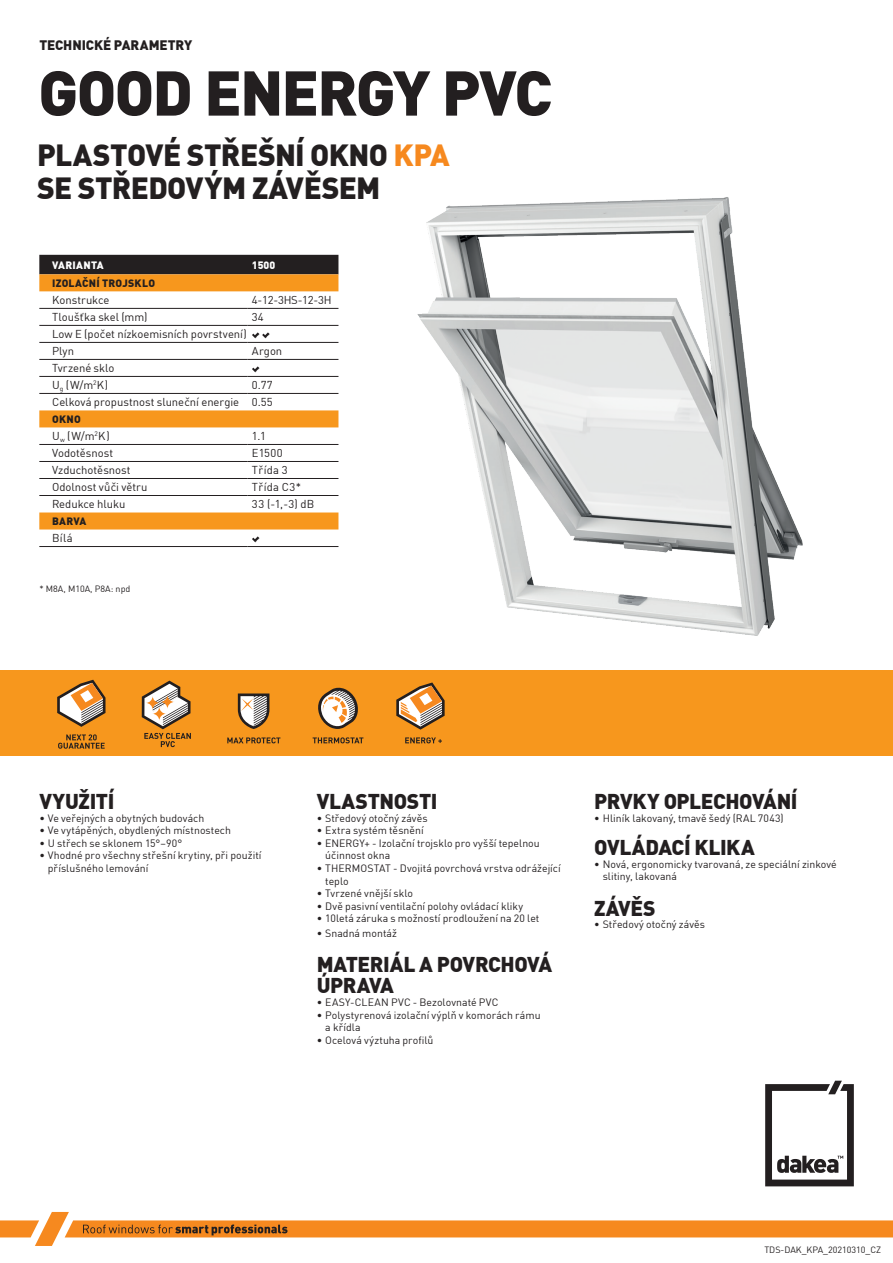
<style>
.page{position:relative;width:893px;height:1263px;background:#fff}
.page>*{position:absolute;margin:0;border:0;box-sizing:border-box;transform-origin:0 0}
.t1{font:900 62.25px "DIN Offc Pro";letter-spacing:-.03em;color:#231f20}
.t2{font:900 30px/33px "DIN Offc Pro";letter-spacing:-.02em;color:#231f20}
.t3{font:900 21px/21px "DIN Offc Pro";letter-spacing:-.02em;color:#231f20}
.t4{font:900 13.5px "DIN Offc Pro";letter-spacing:-.005em;color:#231f20}
.t5{font:11.25px "DIN Offc Pro";color:#231f20}
.t6{font:10.5px/12.6px "DIN Offc Pro";letter-spacing:.005em;color:#231f20}
.t7{font:900 10.5px "DIN Offc Pro";letter-spacing:.02em;color:#231f20}
.Paragraph_Style_1{font:900 10.5px "DIN Offc Pro";letter-spacing:.03em;color:#fff}
.Paragraph_Style_1-2{font:900 10.5px "DIN Offc Pro";letter-spacing:.01em;color:#fff}
.t8{font:9px "DIN Offc Pro";color:#231f20}
.s1{color:#f6891f}
</style>
<div class="page">
<svg style="left:765px;top:1081px;width:89px;height:105px"></svg>
<svg style="left:0;top:1212px;width:893px;height:34px"></svg>
<div style="left:0;top:671px;width:893px;height:85px;background:#f7971d"></div>
<div style="left:39px;top:255px;width:299px;height:19px;background:#231f20"></div>
<svg style="left:39px;top:274px;width:299px;height:255px"></svg>
<hr style="left:39px;top:444px;width:209px;height:1px;background:#231f20">
<hr style="left:248px;top:444px;width:90px;height:1px;background:#231f20">
<hr style="left:39px;top:461px;width:209px;height:1px;background:#231f20">
<hr style="left:248px;top:461px;width:90px;height:1px;background:#231f20">
<hr style="left:39px;top:478px;width:209px;height:1px;background:#231f20">
<hr style="left:248px;top:478px;width:90px;height:1px;background:#231f20">
<hr style="left:39px;top:495px;width:209px;height:1px;background:#231f20">
<hr style="left:248px;top:495px;width:90px;height:1px;background:#231f20">
<hr style="left:39px;top:546px;width:209px;height:1px;background:#231f20">
<hr style="left:248px;top:546px;width:90px;height:1px;background:#231f20">
<hr style="left:39px;top:308px;width:209px;height:1px;background:#231f20">
<hr style="left:248px;top:308px;width:90px;height:1px;background:#231f20">
<hr style="left:39px;top:325px;width:209px;height:1px;background:#231f20">
<hr style="left:248px;top:325px;width:90px;height:1px;background:#231f20">
<hr style="left:39px;top:342px;width:209px;height:1px;background:#231f20">
<hr style="left:248px;top:342px;width:90px;height:1px;background:#231f20">
<hr style="left:39px;top:359px;width:209px;height:1px;background:#231f20">
<hr style="left:248px;top:359px;width:90px;height:1px;background:#231f20">
<hr style="left:39px;top:376px;width:209px;height:1px;background:#231f20">
<hr style="left:248px;top:376px;width:90px;height:1px;background:#231f20">
<hr style="left:39px;top:393px;width:209px;height:1px;background:#231f20">
<hr style="left:248px;top:393px;width:90px;height:1px;background:#231f20">
<svg style="left:252px;top:332px;width:18px;height:6px"></svg>
<svg style="left:252px;top:366px;width:7px;height:6px"></svg>
<svg style="left:252px;top:536px;width:7px;height:6px"></svg>
<img style="left:417px;top:197px;width:386px;height:439px">
<svg style="left:238px;top:693px;width:31px;height:36px"></svg>
<svg style="left:227px;top:737px;width:53px;height:6px"></svg>
<svg style="left:313px;top:737px;width:50px;height:6px"></svg>
<svg style="left:318px;top:687px;width:40px;height:42px"></svg>
<svg style="left:57px;top:680px;width:49px;height:47px"></svg>
<svg style="left:58px;top:734px;width:47px;height:15px"></svg>
<svg style="left:405px;top:737px;width:37px;height:6px"></svg>
<svg style="left:396px;top:682px;width:49px;height:48px"></svg>
<svg style="left:142px;top:681px;width:49px;height:66px"></svg>
<p class="t4" style="left:39px;top:33px;width:154px">TECHNICKÉ PARAMETRY</p>
<p class="t1" style="left:38px;top:40px;width:515px">GOOD ENERGY PVC</p>
<p class="t2" style="left:37px;top:134px;width:414px">PLASTOVÉ STŘEŠNÍ OKNO <span class="s1">KPA<br></span>SE STŘEDOVÝM ZÁVĚSEM</p>
<p class="Paragraph_Style_1" style="left:52px;top:256px;width:53px">VARIANTA</p>
<p class="Paragraph_Style_1-2" style="left:252px;top:256px;width:25px">1500</p>
<p class="t7" style="left:52px;top:274px;width:104px">IZOLAČNÍ TROJSKLO</p>
<p class="t5" style="left:52px;top:291px;width:59px">Konstrukce</p>
<p class="t5" style="left:252px;top:291px;width:81px">4-12-3HS-12-3H</p>
<p class="t5" style="left:52px;top:308px;width:97px">Tloušťka skel (mm)</p>
<p class="t5" style="left:252px;top:308px;width:13px">34</p>
<p class="t5" style="left:52px;top:325px;width:196px">Low E (počet nízkoemisních povrstvení)</p>
<p class="t5" style="left:52px;top:342px;width:23px">Plyn</p>
<p class="t5" style="left:252px;top:342px;width:32px">Argon</p>
<p class="t5" style="left:52px;top:359px;width:64px">Tvrzené sklo</p>
<p class="t5" style="left:52px;top:376px;width:58px">U<sub>g</sub> (W/m<sup>2</sup>K)</p>
<p class="t5" style="left:252px;top:376px;width:22px">0.77</p>
<p class="t5" style="left:52px;top:393px;width:189px">Celková propustnost sluneční energie</p>
<p class="t5" style="left:252px;top:393px;width:22px">0.55</p>
<p class="t7" style="left:52px;top:410px;width:30px">OKNO</p>
<p class="t5" style="left:52px;top:427px;width:59px">U<sub>w</sub> (W/m<sup>2</sup>K)</p>
<p class="t5" style="left:252px;top:427px;width:15px">1.1</p>
<p class="t5" style="left:52px;top:444px;width:63px">Vodotěsnost</p>
<p class="t5" style="left:252px;top:444px;width:32px">E1500</p>
<p class="t5" style="left:52px;top:461px;width:80px">Vzduchotěsnost</p>
<p class="t5" style="left:252px;top:461px;width:37px">Třída 3</p>
<p class="t5" style="left:52px;top:478px;width:97px">Odolnost vůči větru</p>
<p class="t5" style="left:252px;top:478px;width:51px">Třída C3*</p>
<p class="t5" style="left:52px;top:495px;width:75px">Redukce hluku</p>
<p class="t5" style="left:252px;top:495px;width:64px">33 (-1,-3) dB</p>
<p class="t7" style="left:52px;top:512px;width:36px">BARVA</p>
<p class="t5" style="left:52px;top:529px;width:22px">Bílá</p>
<p class="t8" style="left:39px;top:581px;width:93px">* M8A, M10A, P8A: npd</p>
<p class="t3" style="left:39px;top:788px;width:77px">VYUŽITÍ</p>
<p class="t6" style="left:39px;top:810px;width:167px">• Ve veřejných a obytných budovách</p>
<p class="t6" style="left:39px;top:823px;width:193px">• Ve vytápěných, obydlených místnostech</p>
<p class="t6" style="left:39px;top:836px;width:144px">• U střech se sklonem 15°–90°</p>
<p class="t6" style="left:48px;top:848px;width:215px;text-indent:-9px">• Vhodné pro všechny střešní krytiny, při použití příslušného lemování</p>
<p class="t3" style="left:317px;top:788px;width:122px">VLASTNOSTI</p>
<p class="t6" style="left:317px;top:810px;width:112px">• Středový otočný závěs</p>
<p class="t6" style="left:317px;top:823px;width:108px">• Extra systém těsnění</p>
<p class="t6" style="left:325px;top:836px;width:216px;text-indent:-9px">• ENERGY+ - Izolační trojsklo pro vyšší tepelnou účinnost okna</p>
<p class="t6" style="left:325px;top:861px;width:237px;text-indent:-9px">• THERMOSTAT - Dvojitá povrchová vrstva odrážející teplo</p>
<p class="t6" style="left:317px;top:886px;width:98px">• Tvrzené vnější sklo</p>
<p class="t6" style="left:317px;top:899px;width:208px">• Dvě pasivní ventilační polohy ovládací kliky</p>
<p class="t6" style="left:317px;top:911px;width:224px">• 10letá záruka s možností prodloužení na 20 let</p>
<p class="t6" style="left:317px;top:926px;width:82px">• Snadná montáž</p>
<p class="t3" style="left:317px;top:951px;width:237px">MATERIÁL A POVRCHOVÁ<br>ÚPRAVA</p>
<p class="t6" style="left:317px;top:995px;width:183px">• EASY-CLEAN PVC - Bezolovnaté PVC</p>
<p class="t6" style="left:325px;top:1007px;width:217px;text-indent:-9px">• Polystyrenová izolační výplň v komorách rámu a křídla</p>
<p class="t6" style="left:317px;top:1032px;width:118px">• Ocelová výztuha profilů</p>
<p class="t3" style="left:594px;top:788px;width:205px">PRVKY OPLECHOVÁNÍ</p>
<p class="t6" style="left:594px;top:810px;width:191px">• Hliník lakovaný, tmavě šedý (RAL 7043)</p>
<p class="t3" style="left:594px;top:834px;width:162px">OVLÁDACÍ KLIKA</p>
<p class="t6" style="left:603px;top:857px;width:236px;text-indent:-9px">• Nová, ergonomicky tvarovaná, ze speciální zinkové slitiny, lakovaná</p>
<p class="t3" style="left:594px;top:895px;width:63px">ZÁVĚS</p>
<p class="t6" style="left:594px;top:917px;width:112px">• Středový otočný závěs</p>
<p class="t8" style="left:764px;top:1242px;width:118px">TDS-DAK_KPA_20210310_CZ</p>
</div>
